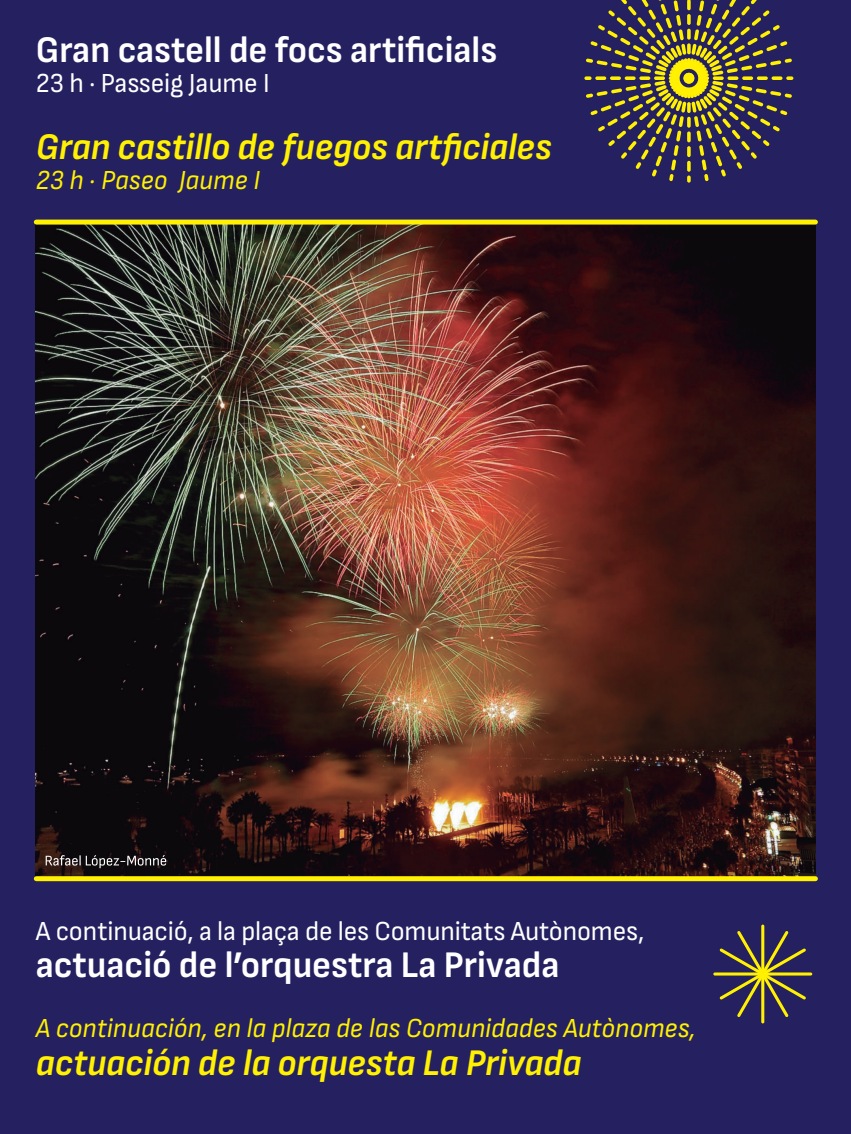
<style>
.page{position:relative;width:851px;height:1134px;background:#fff}
.page>*{position:absolute;margin:0;border:0;box-sizing:border-box;transform-origin:0 0}
.t1{font:italic 700 semi-condensed 37.5px "Sofia Sans";color:#fff101}
.t2{font:700 semi-condensed 37.5px "Sofia Sans";color:#fff}
.t3{font:italic semi-condensed 27.5px "Sofia Sans";color:#fff101}
.t4{font:semi-condensed 27.5px "Sofia Sans";letter-spacing:-.005em;color:#fff}
</style>
<div class="page">
<div style="left:0;top:0;width:850px;height:1134px;background:#252161"></div>
<hr style="left:761px;top:924px;width:3px;height:99px;background:#fff101;border-radius:2px">
<hr style="left:713px;top:972px;width:99px;height:3px;background:#fff101;border-radius:2px">
<svg style="left:719px;top:931px;width:86px;height:86px"></svg>
<svg style="left:584px;top:0;width:209px;height:183px"></svg>
<img style="left:36px;top:225px;width:779px;height:651px">
<div style="left:36px;top:876px;width:779px;height:5px;background:#fff101"></div>
<div style="left:36px;top:220px;width:779px;height:5px;background:#fff101"></div>
<svg style="left:46px;top:855px;width:120px;height:13px;background:#494344"></svg>
<h1 class="t2" style="left:36px;top:28px;width:463px">Gran castell de focs artificials</h1>
<p class="t4" style="left:36px;top:67px;width:235px">23 h · Passeig Jaume I</p>
<h1 class="t1" style="left:36px;top:125px;width:517px">Gran castillo de fuegos artficiales</h1>
<p class="t3" style="left:36px;top:165px;width:226px">23 h · Paseo Jaume I</p>
<p class="t4" style="left:36px;top:915px;width:610px">A continuació, a la plaça de les Comunitats Autònomes,</p>
<h1 class="t2" style="left:36px;top:943px;width:525px">actuació de l’orquestra La Privada</h1>
<p class="t3" style="left:36px;top:1012px;width:661px">A continuación, en la plaza de las Comunidades Autònomes,</p>
<h1 class="t1" style="left:36px;top:1040px;width:547px">actuación de la orquesta La Privada</h1>
</div>
